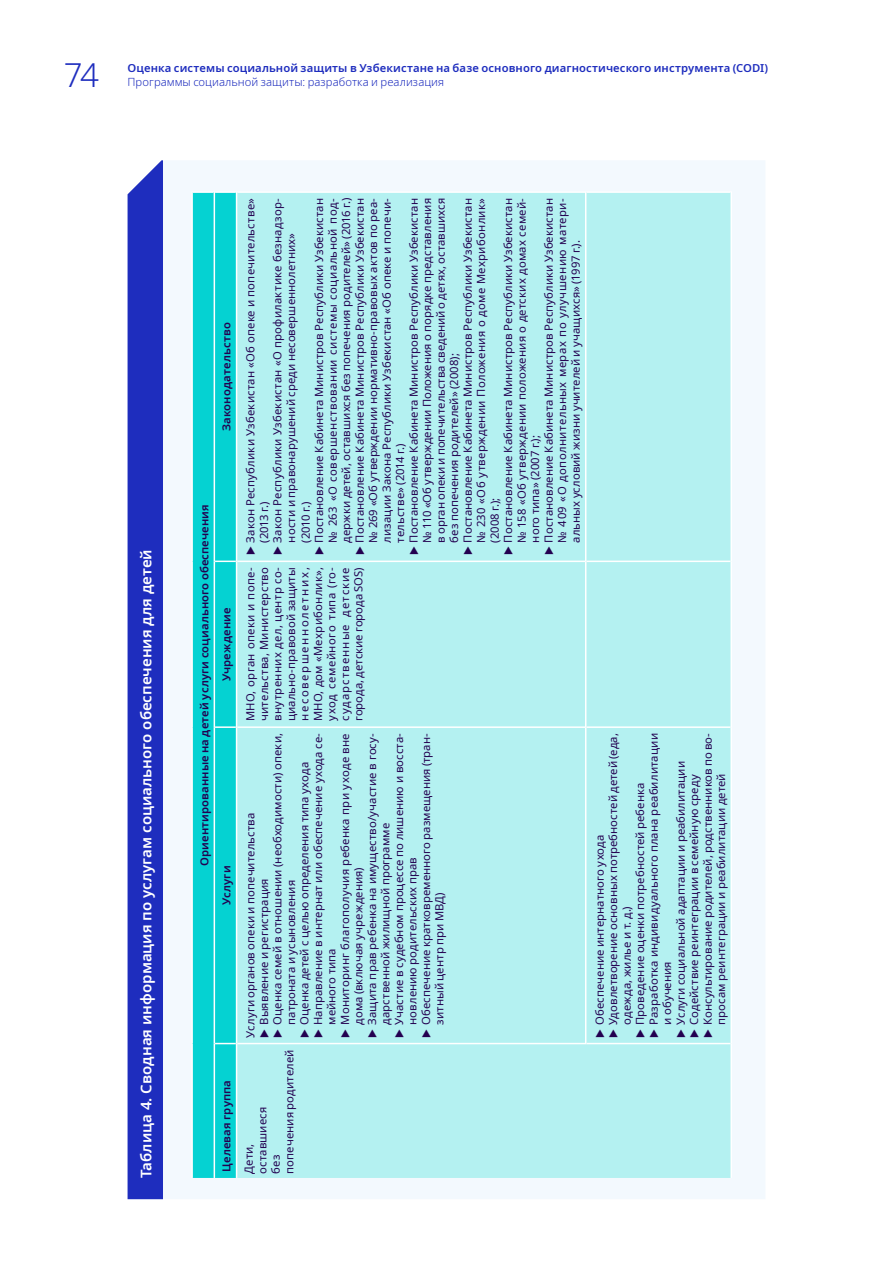
<style>
.page{position:relative;width:893px;height:1263px;background:#fff}
.page>*{position:absolute;margin:0;border:0;box-sizing:border-box;transform-origin:0 0}
.t1{font:300 33px "Noto Sans";color:#1e2dbe}
.t2{font:600 15px "Noto Sans";color:#fff}
.t3{font:11.25px/13.5px "Noto Sans";letter-spacing:.005em;color:#230050}
.t4{font:600 11.25px "Noto Sans";letter-spacing:.01em;color:#230050}
.t5{font:600 11.25px "Noto Sans";letter-spacing:.01em;color:#1e2dbe}
.t6{font:300 11.25px "Noto Sans";letter-spacing:.01em;color:#1e2dbe}
</style>
<div class="page">
<div style="left:163px;top:161px;width:602px;height:1038px;background:#f3f9fe"></div>
<div style="left:128px;top:160px;width:35px;height:1039px;background:#1e2dbe"></div>
<div style="left:237px;top:193px;width:493px;height:985px;background:#b4f1f1"></div>
<hr style="left:191px;top:1043px;width:2px;height:135px;background:#fff">
<hr style="left:191px;top:727px;width:2px;height:316px;background:#fff">
<hr style="left:191px;top:561px;width:2px;height:166px;background:#fff">
<hr style="left:191px;top:191px;width:2px;height:370px;background:#fff">
<hr style="left:193px;top:191px;width:21px;height:2px;background:#fff">
<hr style="left:214px;top:191px;width:1px;height:370px;background:#fff">
<svg style="left:192px;top:192px;width:44px;height:986px;background:#0dd3d3"></svg>
<hr style="left:215px;top:191px;width:21px;height:2px;background:#fff">
<hr style="left:236px;top:1043px;width:1px;height:135px;background:#fff">
<hr style="left:236px;top:727px;width:1px;height:316px;background:#fff">
<hr style="left:237px;top:1043px;width:348px;height:1px;background:#fff">
<hr style="left:236px;top:561px;width:1px;height:166px;background:#fff">
<hr style="left:237px;top:726px;width:348px;height:2px;background:#fff">
<hr style="left:236px;top:191px;width:1px;height:370px;background:#fff">
<hr style="left:237px;top:561px;width:348px;height:1px;background:#fff">
<hr style="left:237px;top:191px;width:348px;height:2px;background:#fff">
<hr style="left:585px;top:727px;width:1px;height:317px;background:#fff">
<hr style="left:586px;top:1043px;width:144px;height:1px;background:#fff">
<hr style="left:585px;top:561px;width:1px;height:166px;background:#fff">
<hr style="left:586px;top:726px;width:144px;height:2px;background:#fff">
<hr style="left:585px;top:191px;width:1px;height:370px;background:#fff">
<hr style="left:586px;top:561px;width:144px;height:1px;background:#fff">
<hr style="left:586px;top:191px;width:144px;height:2px;background:#fff">
<hr style="left:730px;top:1043px;width:2px;height:135px;background:#fff">
<hr style="left:730px;top:727px;width:2px;height:316px;background:#fff">
<hr style="left:730px;top:561px;width:2px;height:166px;background:#fff">
<hr style="left:730px;top:191px;width:2px;height:370px;background:#fff">
<svg style="left:260px;top:1029px;width:22px;height:8px"></svg>
<svg style="left:300px;top:1029px;width:23px;height:8px"></svg>
<svg style="left:341px;top:1029px;width:9px;height:8px"></svg>
<svg style="left:368px;top:1029px;width:9px;height:8px"></svg>
<svg style="left:395px;top:1029px;width:9px;height:8px"></svg>
<svg style="left:422px;top:1029px;width:9px;height:8px"></svg>
<svg style="left:246px;top:547px;width:9px;height:7px"></svg>
<svg style="left:273px;top:547px;width:9px;height:7px"></svg>
<svg style="left:315px;top:547px;width:9px;height:7px"></svg>
<svg style="left:355px;top:547px;width:9px;height:7px"></svg>
<svg style="left:409px;top:547px;width:9px;height:7px"></svg>
<svg style="left:463px;top:547px;width:9px;height:7px"></svg>
<svg style="left:504px;top:547px;width:9px;height:7px"></svg>
<svg style="left:544px;top:547px;width:9px;height:7px"></svg>
<svg style="left:595px;top:1029px;width:23px;height:8px"></svg>
<svg style="left:636px;top:1029px;width:22px;height:8px"></svg>
<svg style="left:676px;top:1029px;width:36px;height:8px"></svg>
<h1 class="t1" style="left:64px;top:52px;width:37px">74</h1>
<p class="t5" style="left:128px;top:60px;width:642px">Оценка системы социальной защиты в Узбекистане на базе основного диагностического инструмента (CODI)</p>
<p class="t6" style="left:128px;top:74px;width:318px">Программы социальной защиты: разработка и реализация</p>
<h2 class="t2" style="left:135px;top:1178px;width:630px;rotate:-90deg">Таблица 4. Сводная информация по услугам социального обеспечения для детей</h2>
<p class="t4" style="left:219px;top:431px;width:110px;rotate:-90deg">Законодательство</p>
<p class="t4" style="left:196px;top:866px;width:363px;rotate:-90deg">Ориентированные на детей услуги социального обеспечения</p>
<p class="t4" style="left:219px;top:681px;width:75px;rotate:-90deg">Учреждение</p>
<p class="t4" style="left:219px;top:905px;width:41px;rotate:-90deg">Услуги</p>
<p class="t4" style="left:219px;top:1172px;width:94px;rotate:-90deg">Целевая группа</p>
<p class="t3" style="left:244px;top:543px;width:346px;rotate:-90deg">Закон Республики Узбекистан «Об опеке и попечительстве» (2013 г.)<br>Закон Республики Узбекистан «О профилактике безнадзор&shy;ности и правонарушений среди несовершеннолетних»</p>
<p class="t3" style="left:299px;top:543px;width:346px;rotate:-90deg">(2010 г.)<br>Постановление Кабинета Министров Республики Узбекистан № 263 «О совершенствовании системы социальной под&shy;держки детей, оставшихся без попечения родителей» (2016 г.)<br>Постановление Кабинета Министров Республики Узбекистан № 269 «Об утверждении нормативно-правовых актов по реа&shy;лизации Закона Республики Узбекистан «Об опеке и попечи&shy;тельстве» (2014 г.)<br>Постановление Кабинета Министров Республики Узбекистан № 110 «Об утверждении Положения о порядке представления в орган опеки и попечительства сведений о детях, оставшихся без попечения родителей» (2008);<br>Постановление Кабинета Министров Республики Узбекистан № 230 «Об утверждении Положения о доме Мехрибонлик» (2008 г.);<br>Постановление Кабинета Министров Республики Узбекистан № 158 «Об утверждении положения о детских домах семей&shy;ного типа» (2007 г.);<br>Постановление Кабинета Министров Республики Узбекистан № 409 «О дополнительных мерах по улучшению матери&shy;альных условий жизни учителей и учащихся» (1997 г.).</p>
<p class="t3" style="left:244px;top:721px;width:155px;text-align:justify;rotate:-90deg">МНО, орган опеки и попе&shy;чительства, Министерство внутренних дел, центр со&shy;циально-правовой защиты несовершеннолетних, МНО, дом «Мехрибонлик», уход семейного типа (го&shy;сударственные детские города, детские города SOS)</p>
<p class="t3" style="left:244px;top:1025px;width:293px;text-indent:-13px;rotate:-90deg">Услуги органов опеки и попечительства<br>Выявление и регистрация<br>Оценка семей в отношении (необходимости) опеки, патроната и усыновления<br>Оценка детей с целью определения типа ухода Направление в интернат или обеспечение ухода се&shy;мейного типа<br>Мониторинг благополучия ребенка при уходе вне дома (включая учреждения)<br>Защита прав ребенка на имущество/участие в госу&shy;дарственной жилищной программе<br>Участие в судебном процессе по лишению и восста&shy;новлению родительских прав<br>Обеспечение кратковременного размещения (тран&shy;зитный центр при МВД)</p>
<p class="t3" style="left:242px;top:1174px;width:126px;rotate:-90deg">Дети,<br>оставшиеся<br>без<br>попечения родителей</p>
<p class="t3" style="left:593px;top:1025px;width:293px;rotate:-90deg">Обеспечение интернатного ухода<br>Удовлетворение основных потребностей детей (еда, одежда, жилье и т. д.)<br>Проведение оценки потребностей ребенка Разработка индивидуального плана реабилитации и обучения<br>Услуги социальной адаптации и реабилитации Содействие реинтеграции в семейную среду Консультирование родителей, родственников по во&shy;просам реинтеграции и реабилитации детей</p>
</div>
